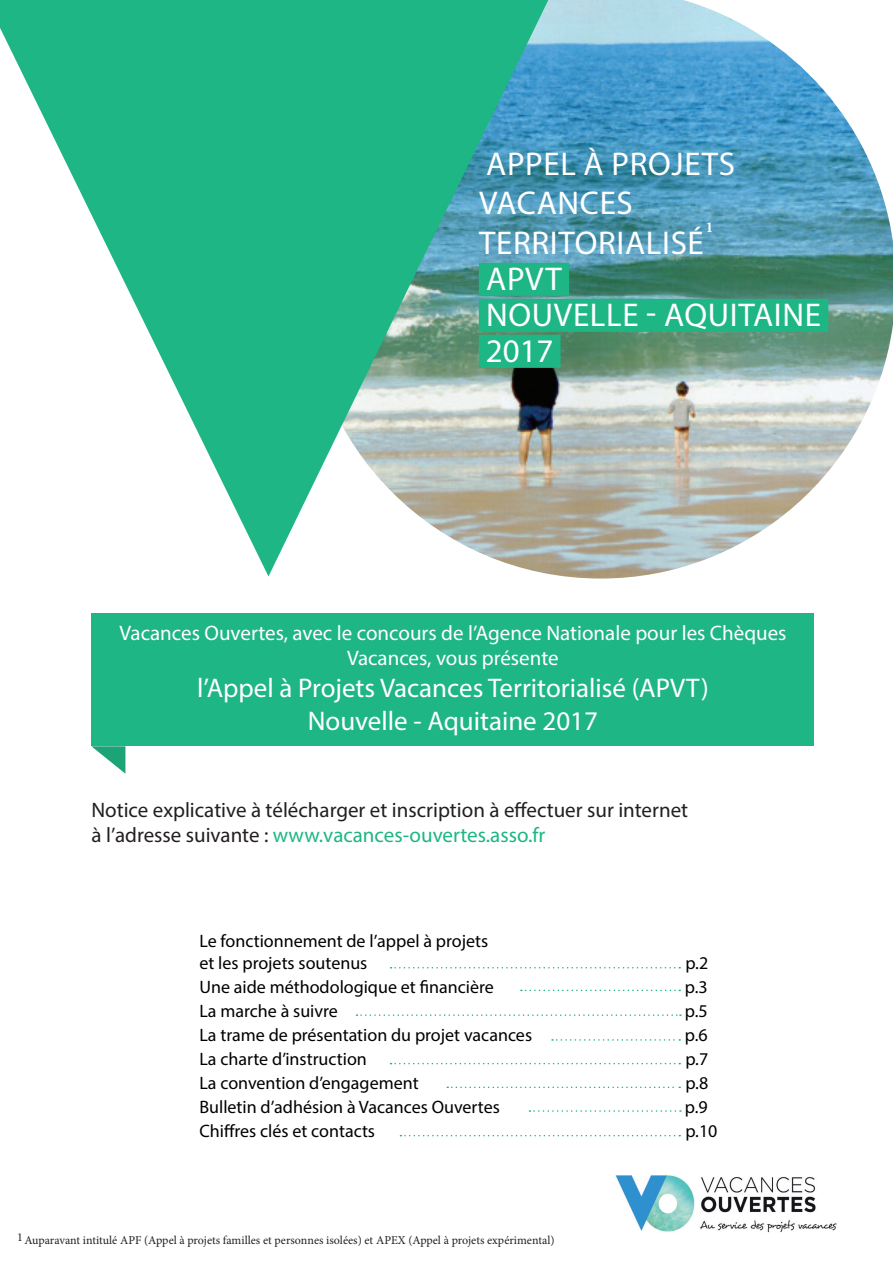
<style>
.page{position:relative;width:893px;height:1263px;background:#fff}
.page>*{position:absolute;margin:0;border:0;box-sizing:border-box;transform-origin:0 0}
.t1{font:33px/39.6px "Myriad Pro";letter-spacing:.02em;color:#fff}
.t2{font:27px/32.4px "Myriad Pro";color:#fff;text-align:center}
.t3{font:21px/25.2px "Myriad Pro";color:#231f20}
.t4{font:21px/25.2px "Myriad Pro";color:#fff;text-align:center}
.t5{font:18px/21.6px "Myriad Pro";color:#000}
.t6{font:700 15px "Minion Pro";color:#fff}
.t7{font:12px "Minion Pro";color:#231f20}
.s1{color:#1eb684}
</style>
<div class="page">
<svg style="left:91px;top:746px;width:34px;height:28px"></svg>
<div style="left:91px;top:613px;width:723px;height:133px;background:#1eb684"></div>
<svg style="left:521px;top:990px;width:159px;height:1px"></svg>
<svg style="left:391px;top:967px;width:289px;height:1px"></svg>
<svg style="left:356px;top:1014px;width:325px;height:2px"></svg>
<svg style="left:552px;top:1039px;width:128px;height:2px"></svg>
<svg style="left:391px;top:1063px;width:289px;height:1px"></svg>
<svg style="left:447px;top:1086px;width:233px;height:2px"></svg>
<svg style="left:529px;top:1110px;width:152px;height:2px"></svg>
<svg style="left:400px;top:1135px;width:280px;height:1px"></svg>
<img style="left:616px;top:1175px;width:221px;height:57px">
<img style="left:548px;top:0;width:345px;height:578px">
<div style="left:479px;top:263px;width:90px;height:33px;background:#1eb684"></div>
<div style="left:479px;top:299px;width:349px;height:33px;background:#1eb684"></div>
<div style="left:479px;top:335px;width:82px;height:33px;background:#1eb684"></div>
<svg style="left:0;top:0;width:548px;height:576px;fill:#1eb684"></svg>
<h1 class="t1" style="left:479px;top:143px;width:257px">APPEL À PROJETS<br>VACANCES<br>TERRITORIALISÉ</h1>
<h1 class="t1" style="left:486px;top:260px;width:337px;line-height:36px">APVT<br>NOUVELLE - AQUITAINE<br>2017</h1>
<p class="t6" style="left:706px;top:217px;width:9px">1</p>
<p class="t4" style="left:119px;top:620px;width:669px">Vacances Ouvertes, avec le concours de l’Agence Nationale pour les Chèques<br>Vacances, vous présente</p>
<h2 class="t2" style="left:197px;top:672px;width:513px">l’Appel à Projets Vacances Territorialisé (APVT)<br>Nouvelle - Aquitaine 2017</h2>
<p class="t3" style="left:91px;top:797px;width:598px">Notice explicative à télécharger et inscription à effectuer sur internet à l’adresse suivante : <span class="s1">www.vacances-ouvertes.asso.fr</span></p>
<p class="t5" style="left:199px;top:930px;width:290px">Le fonctionnement de l’appel à projets et les projets soutenus</p>
<p class="t5" style="left:685px;top:952px;width:24px">p.2</p>
<p class="t5" style="left:199px;top:976px;width:296px">Une aide méthodologique et financière</p>
<p class="t5" style="left:685px;top:976px;width:24px">p.3</p>
<p class="t5" style="left:199px;top:1000px;width:140px">La marche à suivre</p>
<p class="t5" style="left:685px;top:1000px;width:24px">p.5</p>
<p class="t5" style="left:199px;top:1024px;width:334px">La trame de présentation du projet vacances</p>
<p class="t5" style="left:685px;top:1024px;width:24px">p.6</p>
<p class="t5" style="left:199px;top:1048px;width:169px">La charte d’instruction</p>
<p class="t5" style="left:685px;top:1048px;width:24px">p.7</p>
<p class="t5" style="left:199px;top:1072px;width:221px">La convention d’engagement</p>
<p class="t5" style="left:685px;top:1072px;width:24px">p.8</p>
<p class="t5" style="left:199px;top:1096px;width:302px">Bulletin d’adhésion à Vacances Ouvertes</p>
<p class="t5" style="left:685px;top:1096px;width:24px">p.9</p>
<p class="t5" style="left:199px;top:1120px;width:177px">Chiffres clés et contacts</p>
<p class="t5" style="left:685px;top:1120px;width:34px">p.10</p>
<p class="t7" style="left:17px;top:1229px;width:7px">1</p>
<p class="t7" style="left:24px;top:1232px;width:532px">Auparavant intitulé APF (Appel à projets familles et personnes isolées) et APEX (Appel à projets expérimental)</p>
</div>
